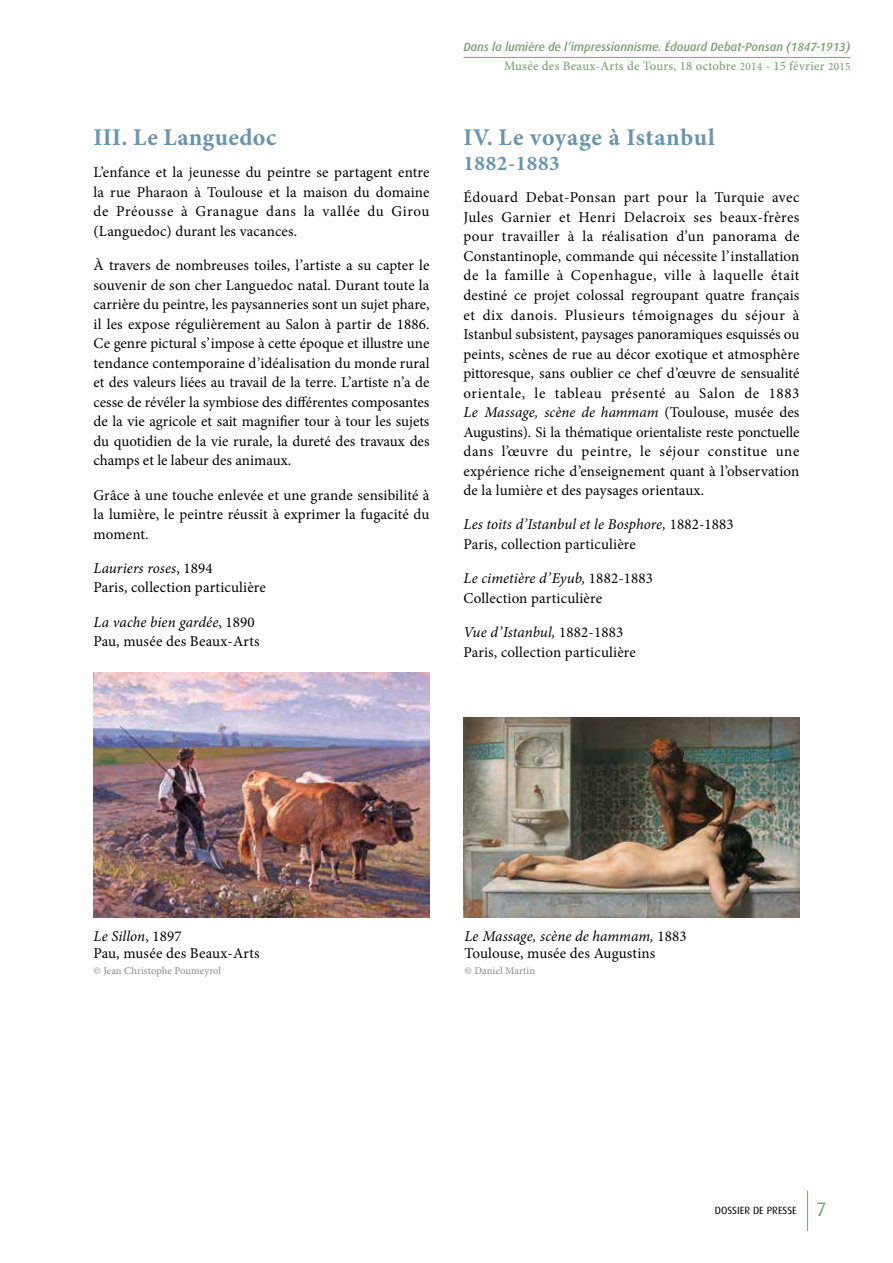
<style>
.page{position:relative;width:893px;height:1263px;background:#fff}
.page>*{position:absolute;margin:0;border:0;box-sizing:border-box;transform-origin:0 0}
.t1{font:700 24px "Minion Pro";letter-spacing:.025em;color:#6894af}
.t2{font:700 21px "Minion Pro";letter-spacing:.03em;color:#6894af}
.t3{font:15px/19.5px "Minion Pro";letter-spacing:.01em;color:#000}
.t4{font:500 12.75px "Minion Pro";letter-spacing:.02em;color:#7ba172}
.t5{font:italic 500 12px "Dax";letter-spacing:-.005em;color:#7ba172}
.t6{font:10.5px "Minion Pro";letter-spacing:.005em;color:#87888a}
.t7{font:10.5px "Dax";color:#000}
.s1{font-style:italic}
.s2{font-size:11.25px}
.s3{font-size:19.5px;color:#7ba172}
</style>
<div class="page">
<hr style="left:463px;top:57px;width:387px;height:1px;background:#7ba172">
<hr style="left:807px;top:1191px;width:1px;height:40px;background:#7ba172">
<img style="left:463px;top:717px;width:336px;height:200px">
<img style="left:94px;top:672px;width:335px;height:245px">
<h1 class="t1" style="left:94px;top:120px;width:184px">III. Le Languedoc</h1>
<p class="t3" style="left:94px;top:163px;width:337px;text-align:justify">L’enfance et la jeunesse du peintre se partagent entre la rue Pharaon à Toulouse et la maison du domaine de Préousse à Granague dans la vallée du Girou (Languedoc) durant les vacances.</p>
<p class="t3" style="left:94px;top:256px;width:337px;text-align:justify">À travers de nombreuses toiles, l’artiste a su capter le souvenir de son cher Languedoc natal. Durant toute la carrière du peintre, les paysanneries sont un sujet phare, il les expose régulièrement au Salon à partir de 1886.<br>Ce genre pictural s’impose à cette époque et illustre une tendance contemporaine d’idéalisation du monde rural et des valeurs liées au travail de la terre. L’artiste n’a de cesse de révéler la symbiose des différentes composantes de la vie agricole et sait magnifier tour à tour les sujets du quotidien de la vie rurale, la dureté des travaux des champs et le labeur des animaux.</p>
<p class="t3" style="left:94px;top:485px;width:337px;text-align:justify">Grâce à une touche enlevée et une grande sensibilité à la lumière, le peintre réussit à exprimer la fugacité du moment.</p>
<p class="t3" style="left:94px;top:558px;width:174px"><span class="s1">Lauriers roses</span>, 1894<br>Paris, collection particulière</p>
<p class="t3" style="left:94px;top:612px;width:168px"><span class="s1">La vache bien gardée</span>, 1890<br>Pau, musée des Beaux-Arts</p>
<p class="t5" style="left:463px;top:40px;width:389px">Dans la lumière de l’impressionnisme. Édouard Debat-Ponsan (1847-1913)</p>
<p class="t4" style="left:504px;top:58px;width:348px">Musée des Beaux-Arts de Tours, 18 octobre <span class="s2">2014</span> - 15 février <span class="s2">2015</span></p>
<h1 class="t1" style="left:463px;top:120px;width:253px">IV. Le voyage à Istanbul</h1>
<h2 class="t2" style="left:463px;top:149px;width:98px">1882-1883</h2>
<p class="t3" style="left:463px;top:188px;width:337px;text-align:justify">Édouard Debat-Ponsan part pour la Turquie avec Jules Garnier et Henri Delacroix ses beaux-frères pour travailler à la réalisation d’un panorama de Constantinople, commande qui nécessite l’installation de la famille à Copenhague, ville à laquelle était destiné ce projet colossal regroupant quatre français et dix danois. Plusieurs témoignages du séjour à Istanbul subsistent, paysages panoramiques esquissés ou peints, scènes de rue au décor exotique et atmosphère pittoresque, sans oublier ce chef d’œuvre de sensualité orientale, le tableau présenté au Salon de 1883<br><span class="s1">Le Massage, scène de hammam</span> (Toulouse, musée des Augustins). Si la thématique orientaliste reste ponctuelle dans l’œuvre du peintre, le séjour constitue une expérience riche d’enseignement quant à l’observation de la lumière et des paysages orientaux.</p>
<p class="t3" style="left:463px;top:515px;width:272px"><span class="s1">Les toits d’Istanbul et le Bosphore,</span> 1882-1883<br>Paris, collection particulière</p>
<p class="t3" style="left:463px;top:569px;width:191px"><span class="s1">Le cimetière d’Eyub,</span> 1882-1883<br>Collection particulière</p>
<p class="t3" style="left:463px;top:623px;width:174px"><span class="s1">Vue d’Istanbul,</span> 1882-1883<br>Paris, collection particulière</p>
<p class="t3" style="left:94px;top:928px;width:168px;line-height:16.5px"><span class="s1">Le Sillon</span>, 1897<br>Pau, musée des Beaux-Arts</p>
<p class="t6" style="left:94px;top:964px;width:129px">© Jean Christophe Poumeyrol</p>
<p class="t3" style="left:464px;top:928px;width:224px;line-height:16.5px"><span class="s1">Le Massage, scène de hammam,</span> 1883<br>Toulouse, musée des Augustins</p>
<p class="t6" style="left:464px;top:964px;width:72px">© Daniel Martin</p>
<p class="t7" style="left:715px;top:1205px;width:113px">DOSSIER DE PRESSE <span class="s3">7</span></p>
</div>
